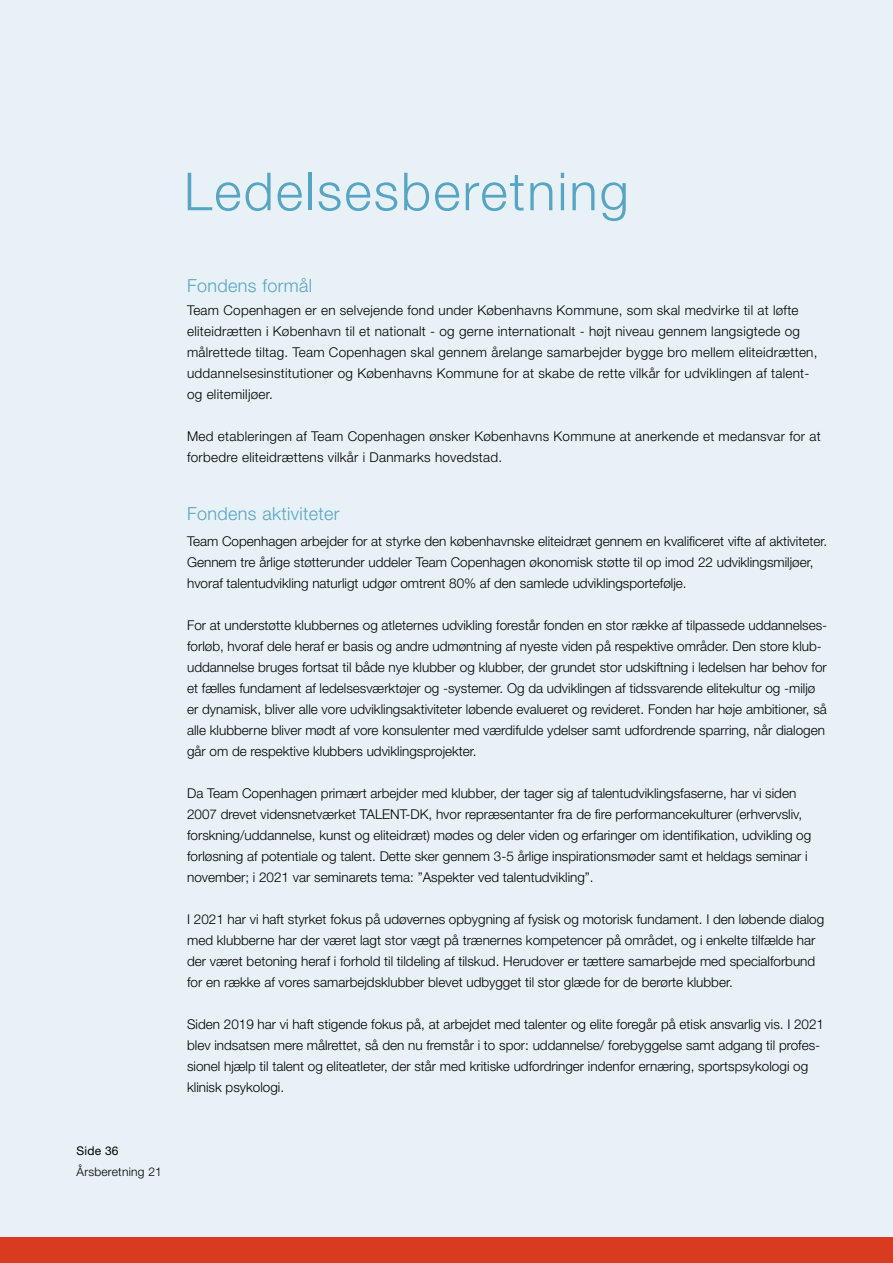
<style>
.page{position:relative;width:893px;height:1263px;background:#fff}
.page>*{position:absolute;margin:0;border:0;box-sizing:border-box;transform-origin:0 0}
.t1{font:300 52.5px "Helvetica Neue LT Std";letter-spacing:.04em;color:#57a5c4}
.t2{font:300 18px "Helvetica Neue LT Std";letter-spacing:.02em;color:#57a5c4}
.t3{font:300 13.5px/21px "Helvetica Neue LT Std";color:#000}
.t4{font:300 13.5px/21px "Helvetica Neue LT Std";letter-spacing:.02em;color:#000}
.t5{font:300 12px "Helvetica Neue LT Std";letter-spacing:.02em;color:#000}
.t6{font:12px "Helvetica Neue LT Std";letter-spacing:.02em;color:#000}
</style>
<div class="page">
<div style="left:0;top:0;width:893px;height:1237px;background:#e7f1f6"></div>
<div style="left:0;top:1237px;width:893px;height:26px;background:#d93b20"></div>
<p class="t6" style="left:77px;top:1144px;width:44px">Side 36</p>
<p class="t5" style="left:77px;top:1165px;width:87px">Årsberetning 21</p>
<h1 class="t1" style="left:184px;top:159px;width:446px">Ledelsesberetning</h1>
<h2 class="t2" style="left:187px;top:275px;width:127px">Fondens formål</h2>
<p class="t4" style="left:187px;top:300px;width:632px">Team Copenhagen er en selvejende fond under Københavns Kommune, som skal medvirke til at løfte eliteidrætten i København til et nationalt - og gerne internationalt - højt niveau gennem langsigtede og målrettede tiltag. Team Copenhagen skal gennem årelange samarbejder bygge bro mellem eliteidrætten, uddannelsesinstitutioner og Københavns Kommune for at skabe de rette vilkår for udviklingen af talent&shy;og elitemiljøer.</p>
<p class="t4" style="left:187px;top:426px;width:635px">Med etableringen af Team Copenhagen ønsker Københavns Kommune at anerkende et medansvar for at forbedre eliteidrættens vilkår i Danmarks hovedstad.</p>
<h2 class="t2" style="left:187px;top:503px;width:154px">Fondens aktiviteter</h2>
<p class="t3" style="left:187px;top:531px;width:641px">Team Copenhagen arbejder for at styrke den københavnske eliteidræt gennem en kvalificeret vifte af aktiviteter.<br>Gennem tre årlige støtterunder uddeler Team Copenhagen økonomisk støtte til op imod 22 udviklingsmiljøer, hvoraf talentudvikling naturligt udgør omtrent 80% af den samlede udviklingsportefølje.</p>
<p class="t3" style="left:187px;top:615px;width:642px">For at understøtte klubbernes og atleternes udvikling forestår fonden en stor række af tilpassede uddannelses&shy;forløb, hvoraf dele heraf er basis og andre udmøntning af nyeste viden på respektive områder. Den store klub&shy;uddannelse bruges fortsat til både nye klubber og klubber, der grundet stor udskiftning i ledelsen har behov for et fælles fundament af ledelsesværktøjer og -systemer. Og da udviklingen af tidssvarende elitekultur og -miljø er dynamisk, bliver alle vore udviklingsaktiviteter løbende evalueret og revideret. Fonden har høje ambitioner, så alle klubberne bliver mødt af vore konsulenter med værdifulde ydelser samt udfordrende sparring, når dialogen går om de respektive klubbers udviklingsprojekter.</p>
<p class="t3" style="left:187px;top:783px;width:626px">Da Team Copenhagen primært arbejder med klubber, der tager sig af talentudviklingsfaserne, har vi siden 2007 drevet vidensnetværket TALENT-DK, hvor repræsentanter fra de fire performancekulturer (erhvervsliv, forskning/uddannelse, kunst og eliteidræt) mødes og deler viden og erfaringer om identifikation, udvikling og forløsning af potentiale og talent. Dette sker gennem 3-5 årlige inspirationsmøder samt et heldags seminar i november; i 2021 var seminarets tema: ”Aspekter ved talentudvikling”.</p>
<p class="t3" style="left:187px;top:909px;width:639px">I 2021 har vi haft styrket fokus på udøvernes opbygning af fysisk og motorisk fundament. I den løbende dialog med klubberne har der været lagt stor vægt på trænernes kompetencer på området, og i enkelte tilfælde har der været betoning heraf i forhold til tildeling af tilskud. Herudover er tættere samarbejde med specialforbund for en række af vores samarbejdsklubber blevet udbygget til stor glæde for de berørte klubber.</p>
<p class="t3" style="left:187px;top:1014px;width:638px">Siden 2019 har vi haft stigende fokus på, at arbejdet med talenter og elite foregår på etisk ansvarlig vis. I 2021 blev indsatsen mere målrettet, så den nu fremstår i to spor: uddannelse/ forebyggelse samt adgang til profes&shy;sionel hjælp til talent og eliteatleter, der står med kritiske udfordringer indenfor ernæring, sportspsykologi og klinisk psykologi.</p>
</div>
